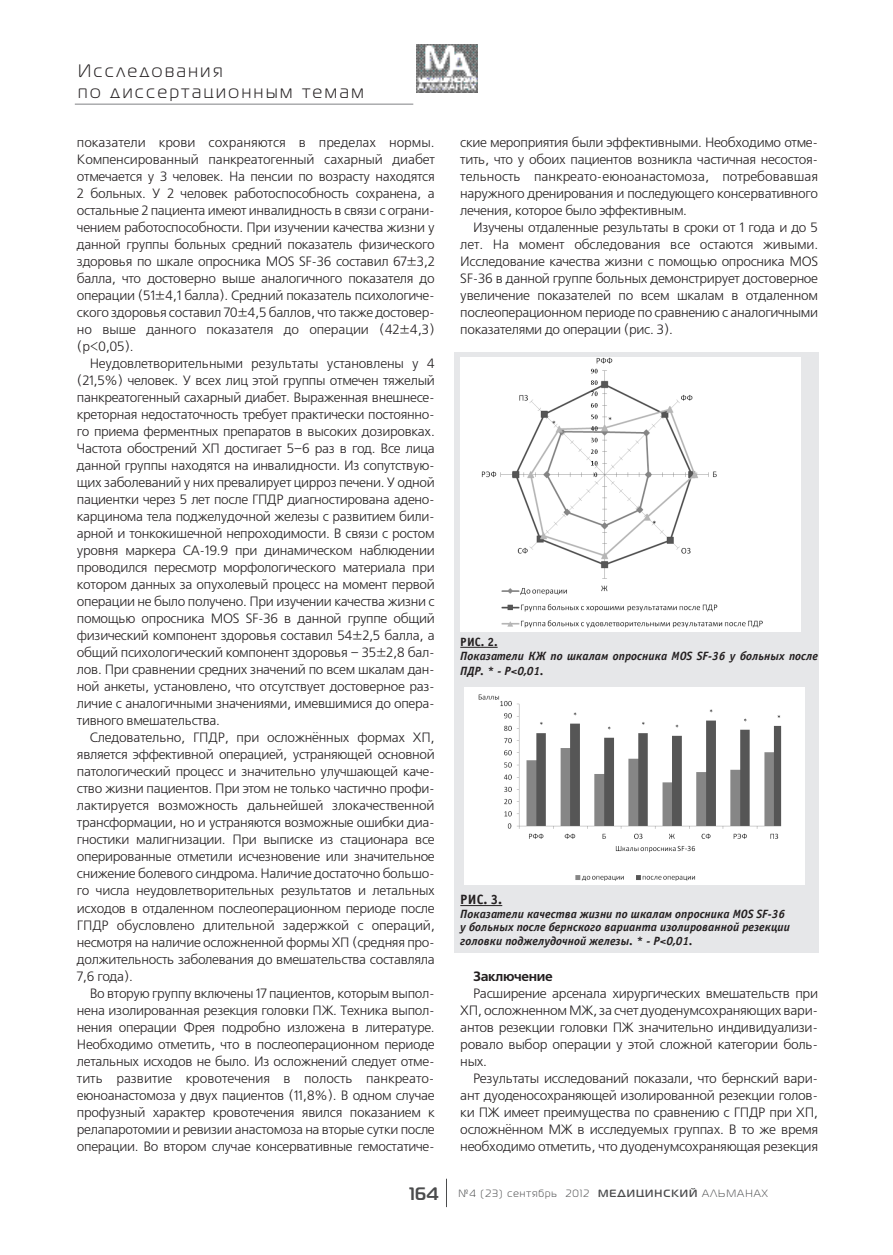
<style>
.page{position:relative;width:893px;height:1255px;background:#fff}
.page>*{position:absolute;margin:0;border:0;box-sizing:border-box;transform-origin:0 0}
.t1{font:18px/21.6px "Magistral C";letter-spacing:.15em;color:#231f20}
.Text_11{font:13.5px/17px "Free Set C";letter-spacing:-.025em;color:#231f20;text-align:justify}
.Text_11-2{font:700 13.5px "Free Set C";letter-spacing:-.025em;color:#231f20}
.ТАБ_И_РИС_НОВЫЕ{font:700 13.5px "Officina Sans C";color:#231f20}
.ТАБ_И_РИС_НОВЫЕ-2{font:italic 700 12px/13.5px "Officina Sans C";color:#231f20}
.Text_11-3{font:italic 700 12px/15px "Officina Sans C";color:#231f20}
.ТАБ_И_РИС_НОВЫЕ-3{font:700 12px "Officina Sans C";color:#231f20}
.t2{font:10.5px "Magistral C";letter-spacing:.1em;color:#4b4c4d}
.s1{font-weight:700;font-size:18px}
.s2{font-weight:700}
</style>
<div class="page">
<svg style="left:417px;top:92px;width:61px;height:1px"></svg>
<img style="left:417px;top:44px;width:61px;height:48px">
<hr style="left:75px;top:104px;width:338px;height:1px;background:#808285">
<svg style="left:446px;top:1178px;width:1px;height:28px"></svg>
<div style="left:454px;top:351px;width:365px;height:601px;background:#e6e7e9"></div>
<hr style="left:460px;top:647px;width:38px;height:1px;background:#231f20">
<hr style="left:460px;top:905px;width:42px;height:1px;background:#231f20">
<img style="left:460px;top:357px;width:340px;height:275px">
<img style="left:465px;top:687px;width:340px;height:197px">
<h1 class="t1" style="left:78px;top:60px;width:287px">Исследования<br>по диссертационным темам</h1>
<p class="Text_11" style="left:77px;top:134px;width:359px">показатели крови сохраняются в пределах нормы.<br>Компенсированный панкреатогенный сахарный диабет отмечается у 3 человек. На пенсии по возрасту находятся 2 больных. У 2 человек работоспособность сохранена, а остальные 2 пациента имеют инвалидность в связи с ограни&shy;чением работоспособности. При изучении качества жизни у данной группы больных средний показатель физического здоровья по шкале опросника MOS SF-36 составил 67±3,2 балла, что достоверно выше аналогичного показателя до операции (51±4,1 балла). Средний показатель психологиче&shy;ского здоровья составил 70±4,5 баллов, что также достовер&shy;но выше данного показателя до операции (42±4,3) (p&lt;0,05).</p>
<p class="Text_11" style="left:77px;top:355px;width:359px;text-indent:13px">Неудовлетворительными результаты установлены у 4 (21,5%) человек. У всех лиц этой группы отмечен тяжелый панкреатогенный сахарный диабет. Выраженная внешнесе&shy;креторная недостаточность требует практически постоянно&shy;го приема ферментных препаратов в высоких дозировках.<br>Частота обострений ХП достигает 5–6 раз в год. Все лица данной группы находятся на инвалидности. Из сопутствую&shy;щих заболеваний у них превалирует цирроз печени. У одной пациентки через 5 лет после ГПДР диагностирована адено&shy;карцинома тела поджелудочной железы с развитием били&shy;арной и тонкокишечной непроходимости. В связи с ростом уровня маркера СА-19.9 при динамическом наблюдении проводился пересмотр морфологического материала при котором данных за опухолевый процесс на момент первой операции не было получено. При изучении качества жизни с помощью опросника MOS SF-36 в данной группе общий физический компонент здоровья составил 54±2,5 балла, а общий психологический компонент здоровья – 35±2,8 бал&shy;лов. При сравнении средних значений по всем шкалам дан&shy;ной анкеты, установлено, что отсутствует достоверное раз&shy;личие с аналогичными значениями, имевшимися до опера&shy;тивного вмешательства.</p>
<p class="Text_11" style="left:77px;top:729px;width:359px;text-indent:13px">Следовательно, ГПДР, при осложнённых формах ХП, является эффективной операцией, устраняющей основной патологический процесс и значительно улучшающей каче&shy;ство жизни пациентов. При этом не только частично профи&shy;лактируется возможность дальнейшей злокачественной трансформации, но и устраняются возможные ошибки диа&shy;гностики малигнизации. При выписке из стационара все оперированные отметили исчезновение или значительное снижение болевого синдрома. Наличие достаточно большо&shy;го числа неудовлетворительных результатов и летальных исходов в отдаленном послеоперационном периоде после ГПДР обусловлено длительной задержкой с операций, несмотря на наличие осложненной формы ХП (средняя про&shy;должительность заболевания до вмешательства составляла 7,6 года).</p>
<p class="Text_11" style="left:77px;top:985px;width:359px;text-indent:13px">Во вторую группу включены 17 пациентов, которым выпол&shy;нена изолированная резекция головки ПЖ. Техника выпол&shy;нения операции Фрея подробно изложена в литературе.<br>Необходимо отметить, что в послеоперационном периоде летальных исходов не было. Из осложнений следует отме&shy;тить развитие кровотечения в полость панкреато&shy;еюноанастомоза у двух пациентов (11,8%). В одном случае профузный характер кровотечения явился показанием к релапаротомии и ревизии анастомоза на вторые сутки после операции. Во втором случае консервативные гемостатиче-</p>
<p class="Text_11" style="left:460px;top:134px;width:359px">ские мероприятия были эффективными. Необходимо отме&shy;тить, что у обоих пациентов возникла частичная несостоя&shy;тельность панкреато-еюноанастомоза, потребовавшая наружного дренирования и последующего консервативного лечения, которое было эффективным.</p>
<p class="Text_11" style="left:460px;top:219px;width:359px;text-indent:13px">Изучены отдаленные результаты в сроки от 1 года и до 5 лет. На момент обследования все остаются живыми.<br>Исследование качества жизни с помощью опросника MOS SF-36 в данной группе больных демонстрирует достоверное увеличение показателей по всем шкалам в отдаленном послеоперационном периоде по сравнению с аналогичными показателями до операции (рис. 3).</p>
<p class="ТАБ_И_РИС_НОВЫЕ-3" style="left:460px;top:635px;width:39px">РИС. 2.</p>
<p class="Text_11-3" style="left:460px;top:648px;width:359px">Показатели КЖ по шкалам опросника МОS SF-36 у больных после<br>ПДР. * - Р&lt;0,01.</p>
<p class="ТАБ_И_РИС_НОВЫЕ" style="left:460px;top:892px;width:43px">РИС. 3.</p>
<p class="ТАБ_И_РИС_НОВЫЕ-2" style="left:460px;top:907px;width:326px">Показатели качества жизни по шкалам опросника МОS SF-36</p>
<p class="ТАБ_И_РИС_НОВЫЕ-2" style="left:460px;top:920px;width:331px">у больных после бернского варианта изолированной резекции головки поджелудочной железы. * - Р&lt;0,01.</p>
<p class="Text_11-2" style="left:473px;top:968px;width:81px">Заключение</p>
<p class="Text_11" style="left:460px;top:985px;width:359px;text-indent:13px">Расширение арсенала хирургических вмешательств при ХП, осложненном МЖ, за счет дуоденумсохраняющих вари&shy;антов резекции головки ПЖ значительно индивидуализи&shy;ровало выбор операции у этой сложной категории боль&shy;ных.</p>
<p class="Text_11" style="left:460px;top:1070px;width:359px;text-indent:13px">Результаты исследований показали, что бернский вари&shy;ант дуоденосохраняющей изолированной резекции голов&shy;ки ПЖ имеет преимущества по сравнению с ГПДР при ХП, осложнённом МЖ в исследуемых группах. В то же время необходимо отметить, что дуоденумсохраняющая резекция</p>
<p class="t2" style="left:409px;top:1187px;width:360px"><span class="s1">164</span> №4 (23) сентябрь 2012 <span class="s2">МЕДИЦИНСКИЙ</span> АЛЬМАНАХ</p>
</div>
